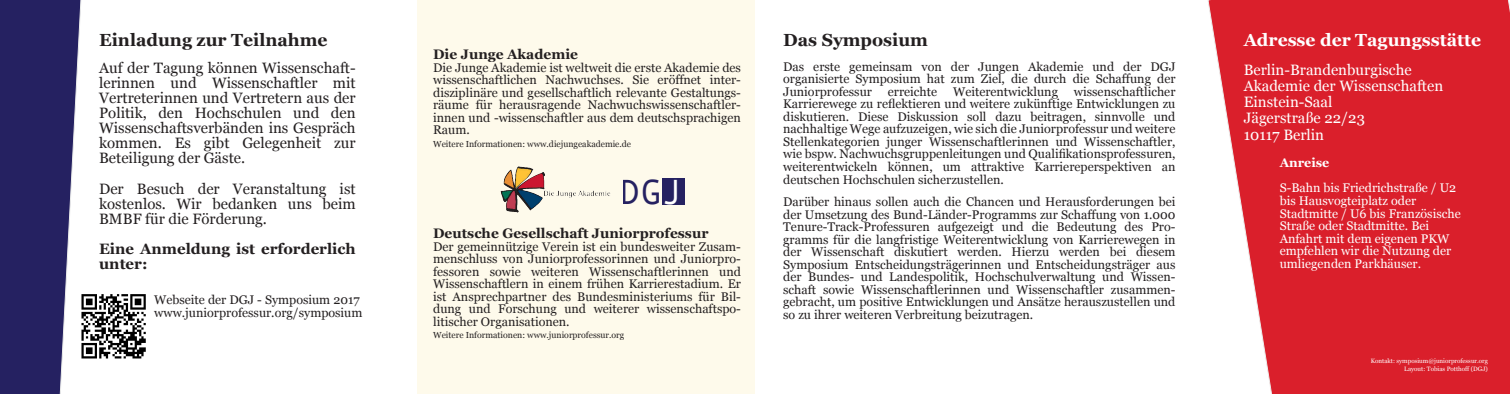
<style>
.page{position:relative;width:1510px;height:394px;background:#fff}
.page>*{position:absolute;margin:0;border:0;box-sizing:border-box;transform-origin:0 0}
.t1{font:35px "Andale Mono";color:#252161}
.t2{font:700 17.5px "Georgia";color:#231f20}
.t3{font:700 17.5px "Georgia";color:#fff}
.t4{font:15px/15px "Georgia";color:#231f20;text-align:justify}
.t5{font:15px/16.2px "Georgia";color:#fff}
.t6{font:700 15px/15px "Georgia";color:#231f20}
.t7{font:700 13.75px "Georgia";color:#231f20}
.t8{font:12.5px/12.5px "Georgia";color:#231f20;text-align:justify}
.t9{font:12.5px/12.5px "Georgia";color:#fff}
.t10{font:700 12.5px "Georgia";color:#fff}
.t11{font:8.75px "Georgia";color:#231f20}
.t12{font:6.25px/7.5px "Georgia";color:#fff;text-align:right}
.s1{color:#fff}
</style>
<div class="page">
<div style="left:417px;top:0;width:338px;height:393px;background:#fefaeb"></div>
<div style="left:662px;top:178px;width:22px;height:27px;background:#252161"></div>
<svg style="left:1208px;top:0;width:302px;height:393px;background:#dd3641"></svg>
<svg style="left:0;top:0;width:82px;height:393px;background:#423f76"></svg>
<svg style="left:81px;top:294px;width:65px;height:64px"></svg>
<img style="left:501px;top:166px;width:109px;height:47px">
<h2 class="t2" style="left:99px;top:33px;width:230px">Einladung zur Teilnahme</h2>
<p class="t4" style="left:99px;top:62px;width:258px">Auf der Tagung können Wissenschaft&shy;lerinnen und Wissenschaftler mit Vertreterinnen und Vertretern aus der Politik, den Hochschulen und den Wissenschaftsverbänden ins Gespräch kommen. Es gibt Gelegenheit zur Beteiligung der Gäste.</p>
<p class="t4" style="left:99px;top:182px;width:258px">Der Besuch der Veranstaltung ist kostenlos. Wir bedanken uns beim BMBF für die Förderung.</p>
<p class="t6" style="left:99px;top:242px;width:258px">Eine Anmeldung ist erforderlich unter:</p>
<p class="t8" style="left:154px;top:294px;width:210px">Webseite der DGJ - Symposium 2017 www.juniorprofessur.org/symposium</p>
<p class="t7" style="left:433px;top:49px;width:146px">Die Junge Akademie</p>
<p class="t8" style="left:433px;top:62px;width:309px">Die Junge Akademie ist weltweit die erste Akademie des wissenschaftlichen Nachwuchses. Sie eröffnet inter&shy;disziplinäre und gesellschaftlich relevante Gestaltungs&shy;räume für herausragende Nachwuchswissenschaftler&shy;innen und -wissenschaftler aus dem deutschsprachigen Raum.</p>
<p class="t11" style="left:433px;top:140px;width:199px">Weitere Informationen: www.diejungeakademie.de</p>
<h1 class="t1" style="left:620px;top:179px;width:65px">DG<span class="s1">J</span></h1>
<p class="t7" style="left:433px;top:227px;width:277px">Deutsche Gesellschaft Juniorprofessur</p>
<p class="t8" style="left:433px;top:241px;width:309px">Der gemeinnützige Verein ist ein bundesweiter Zusam&shy;menschluss von Juniorprofessorinnen und Juniorpro&shy;fessoren sowie weiteren Wissenschaftlerinnen und Wissenschaftlern in einem frühen Karrierestadium. Er ist Ansprechpartner des Bundesministeriums für Bil&shy;dung und Forschung und weiterer wissenschaftspo&shy;litischer Organisationen.</p>
<p class="t11" style="left:433px;top:331px;width:193px">Weitere Informationen: www.juniorprofessur.org</p>
<h2 class="t2" style="left:783px;top:33px;width:146px">Das Symposium</h2>
<p class="t8" style="left:783px;top:61px;width:394px">Das erste gemeinsam von der Jungen Akademie und der DGJ organisierte Symposium hat zum Ziel, die durch die Schaffung der Juniorprofessur</p>
<p class="t8" style="left:783px;top:86px;width:394px;text-indent:291px">wissenschaftlicher Karrierewege zu reflektieren und weitere zukünftige Entwicklungen zu diskutieren. Diese Diskussion soll dazu beitragen, sinnvolle und nachhaltige Wege aufzuzeigen, wie sich die Juniorprofessur und weitere Stellenkategorien junger Wissenschaftlerinnen und Wissenschaftler, wie bspw. Nachwuchsgruppenleitungen und Qualifikationsprofessuren, weiterentwickeln können, um attraktive Karriereperspektiven an deutschen Hochschulen sicherzustellen.</p>
<p class="t8" style="left:783px;top:196px;width:394px">Darüber hinaus sollen auch die Chancen und Herausforderungen bei der Umsetzung des Bund-Länder-Programms zur Schaffung von 1.000<br>Tenure-Track-Professuren aufgezeigt und die Bedeutung des Pro&shy;gramms für die langfristige Weiterentwicklung von Karrierewegen in der Wissenschaft diskutiert werden. Hierzu werden bei diesem Symposium Entscheidungsträgerinnen und Entscheidungsträger aus der Bundes- und Landespolitik, Hochschulverwaltung und Wissen&shy;schaft sowie Wissenschaftlerinnen und Wissenschaftler zusammen&shy;gebracht, um positive Entwicklungen und Ansätze herauszustellen und so zu ihrer weiteren Verbreitung beizutragen.</p>
<p class="t8" style="left:888px;top:86px;width:51px">erreichte</p>
<p class="t8" style="left:953px;top:86px;width:106px">Weiterentwicklung</p>
<h2 class="t3" style="left:1243px;top:33px;width:239px">Adresse der Tagungsstätte</h2>
<p class="t5" style="left:1243px;top:62px;width:201px">Berlin-Brandenburgische<br>Akademie der Wissenschaften<br>Einstein-Saal<br>Jägerstraße 22/23<br>10117 Berlin</p>
<p class="t10" style="left:1279px;top:158px;width:51px">Anreise</p>
<p class="t9" style="left:1279px;top:183px;width:183px">S-Bahn bis Friedrichstraße / U2 bis Hausvogteiplatz oder<br>Stadtmitte / U6 bis Französische<br>Straße oder Stadtmitte. Bei<br>Anfahrt mit dem eigenen PKW empfehlen wir die Nutzung der umliegenden Parkhäuser.</p>
<p class="t12" style="left:1370px;top:357px;width:119px">Kontakt: symposium@juniorprofessur.org<br>Layout: Tobias Potthoff (DGJ)</p>
</div>
